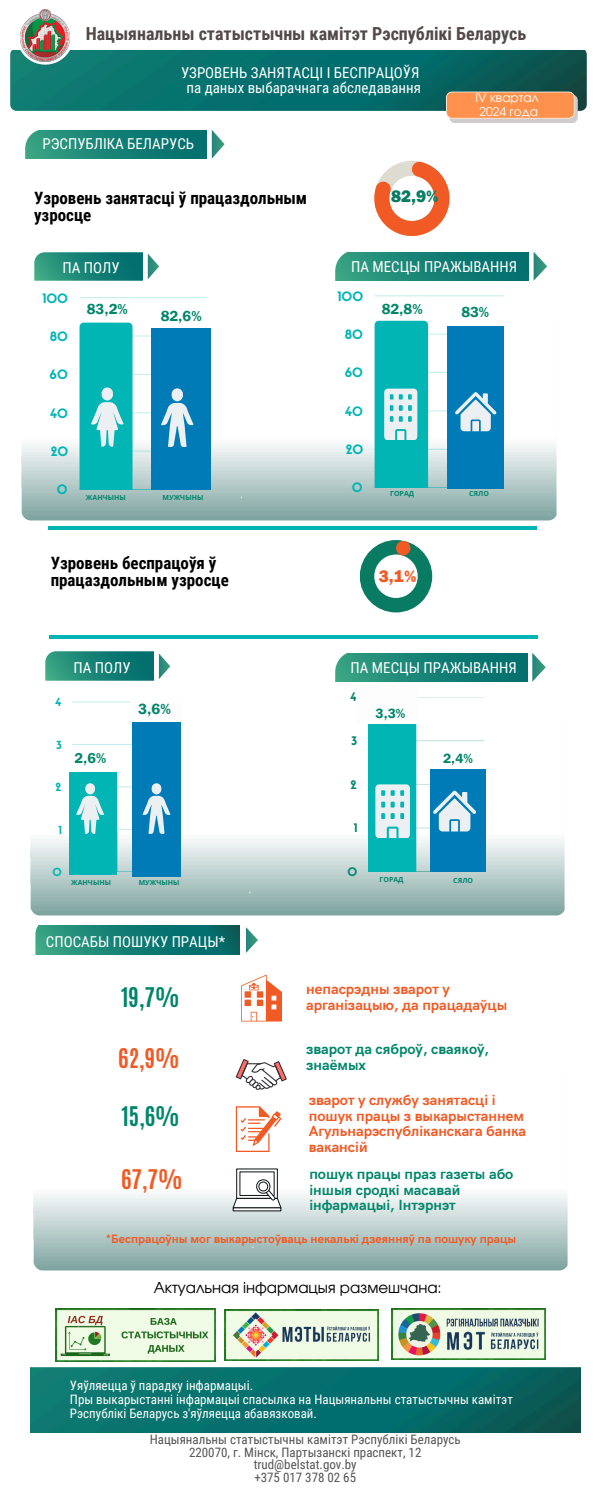
<style>
.page{position:relative;width:600px;height:1500px;background:#fff}
.page>*{position:absolute;margin:0;border:0;box-sizing:border-box;transform-origin:0 0}
.t1{font:700 22.6px "Antonio";color:#f15a24}
.t2{font:700 22.6px "Antonio";color:#01866b}
.t3{font:700 18px "Roboto Condensed";color:#534949}
.t4{font:700 17px/17.2px "Roboto Condensed";color:#000}
.t5{font:800 16.7px "Franklin Gothic LT Pro";color:#087b62}
.t6{font:800 16.7px "Franklin Gothic LT Pro";color:#f15a24}
.t7{font:15px "Roboto Condensed";color:#fff}
.t8{font:15px "Evolventa";color:#000}
.t9{font:14.9px "Franklin Gothic LT Pro Dm";color:#01866b}
.t10{font:700 14.8px/15.5px "HK Grotesk";color:#f15a24}
.t11{font:700 14.8px/15.5px "HK Grotesk";color:#01866b}
.t12{font:14.6px "Franklin Gothic LT Pro Dm";color:#01866b}
.t13{font:14.4px "Franklin Gothic LT Pro Dm";color:#01866b}
.t14{font:13.5px "Franklin Gothic LT Pro Dm";color:#01866b}
.t15{font:13px/14.2px "Roboto Condensed";color:#fff}
.t16{font:13px "Roboto Condensed";color:#545454}
.t17{font:12.7px "Sifonn Basic";color:#00b5b4}
.t18{font:700 12.2px "HK Grotesk";color:#f15a24}
.t19{font:12.1px "Evolventa";color:#fff}
.t20{font:11.6px "Sifonn Basic";color:#01866b}
.t21{font:11px "Sifonn Basic";color:#00b5b4}
.t22{font:700 7px "Noto Sans";color:#01866b}
</style>
<div class="page">
<img style="left:21px;top:9px;width:49px;height:41px">
<img style="left:11px;top:50px;width:575px;height:60px">
<img style="left:45px;top:652px;width:108px;height:28px">
<svg style="left:159px;top:653px;width:11px;height:26px"></svg>
<img style="left:35px;top:926px;width:204px;height:28px">
<svg style="left:246px;top:927px;width:12px;height:26px"></svg>
<img style="left:30px;top:1367px;width:550px;height:66px">
<div style="left:449px;top:94px;width:129px;height:29px;background:#cecccc;border-radius:6px"></div>
<svg style="left:446px;top:92px;width:128px;height:27px;background:#fd9656"></svg>
<svg style="left:236px;top:1059px;width:51px;height:31px"></svg>
<svg style="left:236px;top:1106px;width:45px;height:46px"></svg>
<svg style="left:241px;top:975px;width:41px;height:46px"></svg>
<div style="left:236px;top:1169px;width:42px;height:30px;border:1px solid #0a1015"></div>
<svg style="left:233px;top:1178px;width:48px;height:31px"></svg>
<svg style="left:374px;top:161px;width:76px;height:75px"></svg>
<img style="left:336px;top:653px;width:192px;height:29px">
<svg style="left:532px;top:653px;width:14px;height:29px"></svg>
<img style="left:25px;top:130px;width:182px;height:29px">
<svg style="left:212px;top:130px;width:13px;height:29px"></svg>
<svg style="left:360px;top:540px;width:72px;height:72px"></svg>
<img style="left:30px;top:724px;width:535px;height:191px">
<hr style="left:72px;top:872px;width:109px;height:1px;background:#00b5b4;opacity:.6">
<hr style="left:72px;top:829px;width:109px;height:1px;background:#c9efef">
<hr style="left:72px;top:787px;width:109px;height:1px;background:#e6f7f7">
<hr style="left:72px;top:744px;width:109px;height:1px;background:#c3eded">
<hr style="left:72px;top:702px;width:109px;height:1px;background:#e0f6f5">
<div style="left:69px;top:772px;width:47px;height:102px;background:#00b5b4"></div>
<svg style="left:76px;top:783px;width:41px;height:89px"></svg>
<div style="left:130px;top:701px;width:52px;height:21px;background:#fdfdfd"></div>
<div style="left:132px;top:722px;width:48px;height:155px;background:#007bb8"></div>
<svg style="left:142px;top:722px;width:39px;height:150px"></svg>
<hr style="left:368px;top:871px;width:116px;height:1px;background:#01866b;opacity:.6">
<hr style="left:368px;top:828px;width:116px;height:1px;background:#01866b;opacity:.25">
<hr style="left:368px;top:784px;width:116px;height:1px;background:#01866b;opacity:.25">
<hr style="left:368px;top:740px;width:116px;height:1px;background:#cce6e1">
<hr style="left:368px;top:697px;width:116px;height:1px;background:#deefeb">
<svg style="left:368px;top:724px;width:48px;height:148px;background:#34c2c1"></svg>
<div style="left:430px;top:769px;width:56px;height:103px;background:#007bb8"></div>
<div style="left:356px;top:684px;width:61px;height:40px;background:#fdfdfd"></div>
<svg style="left:433px;top:791px;width:43px;height:41px"></svg>
<hr style="left:49px;top:635px;width:488px;height:4px;background:#00b5b4">
<hr style="left:48px;top:526px;width:489px;height:4px;background:#00b5b4">
<img style="left:21px;top:323px;width:536px;height:197px">
<hr style="left:80px;top:489px;width:127px;height:1px;background:#00b5b4;opacity:.6">
<hr style="left:80px;top:451px;width:127px;height:1px;background:#c7e6e6">
<hr style="left:80px;top:412px;width:127px;height:1px;background:#d0f1f1">
<hr style="left:80px;top:374px;width:127px;height:1px;background:#c6eeee">
<hr style="left:80px;top:336px;width:127px;height:1px;background:#ddf5f5">
<hr style="left:80px;top:298px;width:127px;height:1px;background:#f4fbfb">
<hr style="left:375px;top:487px;width:128px;height:1px;background:#53bebb">
<hr style="left:375px;top:449px;width:128px;height:1px;background:#bde4e4">
<hr style="left:375px;top:411px;width:128px;height:1px;background:#e5f7f7">
<hr style="left:375px;top:372px;width:128px;height:1px;background:#c3eded">
<hr style="left:375px;top:334px;width:128px;height:1px;background:#d3f2f2">
<hr style="left:375px;top:296px;width:128px;height:1px;background:#eaf8f8">
<svg style="left:80px;top:323px;width:53px;height:166px;background:#1abbba"></svg>
<svg style="left:375px;top:321px;width:53px;height:167px;background:#27bebe"></svg>
<div style="left:447px;top:326px;width:57px;height:162px;background:#007bb8"></div>
<svg style="left:455px;top:392px;width:42px;height:40px"></svg>
<div style="left:152px;top:328px;width:59px;height:162px;background:#007bb8"></div>
<svg style="left:161px;top:388px;width:33px;height:59px"></svg>
<img style="left:34px;top:252px;width:108px;height:29px">
<svg style="left:148px;top:254px;width:11px;height:25px"></svg>
<img style="left:335px;top:252px;width:194px;height:29px">
<svg style="left:534px;top:252px;width:13px;height:29px"></svg>
<img style="left:55px;top:1308px;width:161px;height:54px">
<img style="left:225px;top:1309px;width:154px;height:51px">
<img style="left:392px;top:1308px;width:153px;height:51px">
<h2 class="t3" style="left:86px;top:23px;width:442px">Нацыянальны статыстычны камітэт Рэспублікі Беларусь</h2>
<p class="t7" style="left:181px;top:64px;width:240px">УЗРОВЕНЬ ЗАНЯТАСЦI I БЕСПРАЦОЎЯ</p>
<h6 class="t7" style="left:186px;top:79px;width:236px">па даных выбарачнага абследавання</h6>
<p class="t7" style="left:42px;top:136px;width:153px">РЭСПУБЛІКА БЕЛАРУСЬ</p>
<h2 class="t4" style="left:34px;top:189px;width:275px">Узровень занятасці ў працаздольным узросце</h2>
<p class="t5" style="left:391px;top:190px;width:49px">82,9%</p>
<p class="t19" style="left:475px;top:93px;width:65px">IV квартал</p>
<p class="t19" style="left:479px;top:106px;width:60px">2024 года</p>
<p class="t7" style="left:62px;top:259px;width:59px">ПА ПОЛУ</p>
<h4 class="t7" style="left:351px;top:258px;width:168px">ПА МЕСЦЫ ПРАЖЫВАННЯ</h4>
<p class="t17" style="left:43px;top:293px;width:27px">100</p>
<p class="t17" style="left:338px;top:291px;width:27px">100</p>
<p class="t12" style="left:87px;top:304px;width:42px">83,2%</p>
<p class="t12" style="left:382px;top:304px;width:42px">82,8%</p>
<p class="t12" style="left:161px;top:311px;width:42px">82,6%</p>
<p class="t12" style="left:461px;top:307px;width:29px">83%</p>
<p class="t17" style="left:50px;top:331px;width:20px">80</p>
<p class="t17" style="left:345px;top:330px;width:20px">80</p>
<p class="t17" style="left:50px;top:370px;width:20px">60</p>
<p class="t17" style="left:345px;top:368px;width:20px">60</p>
<p class="t17" style="left:50px;top:408px;width:20px">40</p>
<p class="t17" style="left:345px;top:406px;width:20px">40</p>
<p class="t17" style="left:51px;top:446px;width:19px">20</p>
<p class="t17" style="left:346px;top:445px;width:19px">20</p>
<p class="t17" style="left:57px;top:485px;width:12px">0</p>
<p class="t22" style="left:86px;top:492px;width:41px">ЖАНЧЫНЫ</p>
<p class="t22" style="left:163px;top:493px;width:42px">МУЖЧЫНЫ</p>
<p class="t17" style="left:352px;top:483px;width:12px">0</p>
<p class="t22" style="left:390px;top:489px;width:26px">ГОРАД</p>
<h3 class="t22" style="left:469px;top:489px;width:21px">СЯЛО</h3>
<p class="t4" style="left:51px;top:554px;width:180px">Узровень беспрацоўя ў працаздольным узросце</p>
<h2 class="t6" style="left:379px;top:571px;width:39px">3,1%</h2>
<p class="t7" style="left:74px;top:659px;width:59px">ПА ПОЛУ</p>
<p class="t7" style="left:351px;top:659px;width:168px">ПА МЕСЦЫ ПРАЖЫВАННЯ</p>
<p class="t21" style="left:55px;top:698px;width:8px">4</p>
<h2 class="t9" style="left:138px;top:704px;width:34px">3,6%</h2>
<p class="t20" style="left:350px;top:693px;width:8px">4</p>
<h3 class="t14" style="left:376px;top:709px;width:31px">3,3%</h3>
<p class="t21" style="left:56px;top:740px;width:7px">3</p>
<p class="t20" style="left:351px;top:736px;width:8px">3</p>
<p class="t13" style="left:75px;top:753px;width:33px">2,6%</p>
<h4 class="t14" style="left:443px;top:754px;width:31px">2,4%</h4>
<p class="t21" style="left:56px;top:783px;width:7px">2</p>
<p class="t20" style="left:351px;top:780px;width:8px">2</p>
<p class="t21" style="left:59px;top:825px;width:5px">1</p>
<p class="t20" style="left:354px;top:824px;width:5px">1</p>
<p class="t21" style="left:53px;top:868px;width:11px">0</p>
<p class="t20" style="left:347px;top:867px;width:11px">0</p>
<p class="t22" style="left:71px;top:878px;width:41px">ЖАНЧЫНЫ</p>
<p class="t22" style="left:139px;top:878px;width:42px">МУЖЧЫНЫ</p>
<h4 class="t22" style="left:380px;top:874px;width:26px">ГОРАД</h4>
<p class="t22" style="left:453px;top:875px;width:21px">СЯЛО</p>
<h2 class="t7" style="left:46px;top:933px;width:181px">СПОСАБЫ ПОШУКУ ПРАЦЫ*</h2>
<h3 class="t2" style="left:121px;top:981px;width:60px">19,7%</h3>
<p class="t1" style="left:118px;top:1042px;width:63px">62,9%</p>
<p class="t2" style="left:121px;top:1100px;width:60px">15,6%</p>
<h3 class="t1" style="left:121px;top:1163px;width:63px">67,7%</h3>
<p class="t10" style="left:306px;top:982px;width:200px">непасрэдны зварот у арганізацыю, да працадаўцы</p>
<p class="t11" style="left:306px;top:1042px;width:185px">зварот да сяброў, сваякоў, знаёмых</p>
<p class="t10" style="left:309px;top:1093px;width:219px">зварот у службу занятасці і пошук працы з вы карыстаннем<br>Агульнарэспубліканскага банка вакансій</p>
<p class="t11" style="left:309px;top:1167px;width:206px">пошук працы праз газеты або інш ыя сродкі масавай інфармацы і, Інтэрнэт</p>
<p class="t18" style="left:106px;top:1232px;width:410px">*Беспрацоўны мог вы карыстоўваць некалькі дзеянняў па пошуку працы</p>
<p class="t8" style="left:154px;top:1281px;width:290px">Актуальная інфармацыя размешчана:</p>
<p class="t15" style="left:70px;top:1378px;width:185px">Уяўляецца ў парадку інфармацыі.</p>
<h4 class="t15" style="left:70px;top:1392px;width:444px">Пры выкарыстанні інфармацыі спасылка на Нацыянальны статыстычны камітэт<br>Рэспублiкi Беларусь з'яўляецца абавязковай.</h4>
<h4 class="t16" style="left:150px;top:1432px;width:312px">Нацыянальны статыстычны камітэт Рэспублiкi Беларусь</h4>
<p class="t16" style="left:189px;top:1445px;width:234px">220070, г. Мінск, Партызанскі праспект, 12</p>
<h3 class="t16" style="left:254px;top:1457px;width:104px">trud@belstat.gov.by</h3>
<h3 class="t16" style="left:254px;top:1470px;width:103px">+375 017 378 02 65</h3>
</div>
